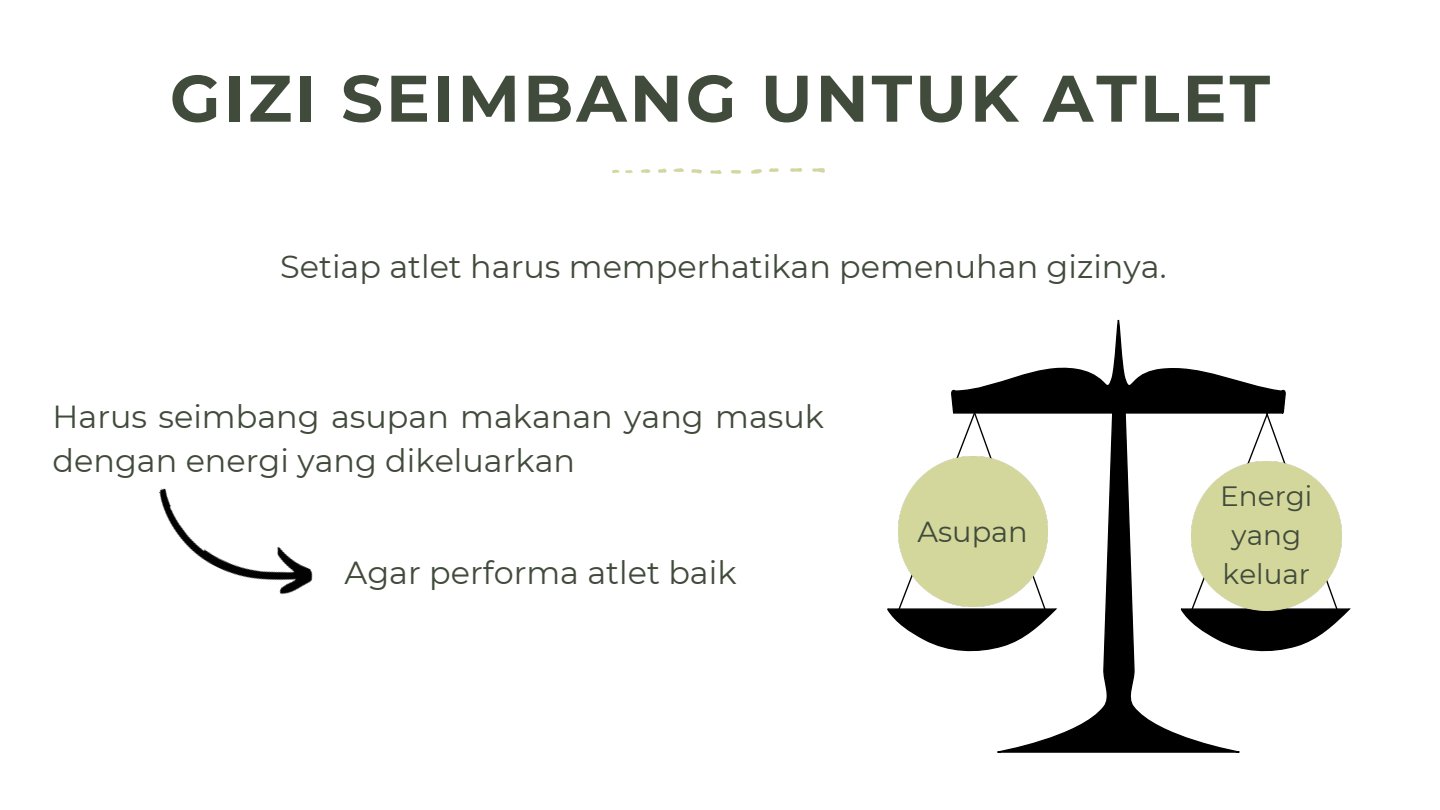
<style>
.page{position:relative;width:1440px;height:810px;background:#fff}
.page>*{position:absolute;margin:0;border:0;box-sizing:border-box;transform-origin:0 0}
.t1{font:700 65.7px "Montserrat";letter-spacing:.045em;color:#414b3b}
.t2{font:31.9px/44.2px "Montserrat";color:#414b3b}
.t3{font:28.9px "Montserrat";color:#414b3b}
.t4{font:27.9px/39px "Montserrat";color:#414b3b;text-align:center}
</style>
<div class="page">
<img style="left:613px;top:169px;width:211px;height:5px">
<svg style="left:997px;top:655px;width:243px;height:98px"></svg>
<svg style="left:887px;top:319px;width:464px;height:336px"></svg>
<img style="left:898px;top:457px;width:149px;height:149px">
<img style="left:1192px;top:462px;width:149px;height:149px">
<img style="left:159px;top:488px;width:154px;height:107px">
<p class="t1" style="left:170px;top:58px;width:1102px">GIZI SEIMBANG UNTUK ATLET</p>
<p class="t2" style="left:280px;top:244px;width:888px">Setiap atlet harus memperhatikan pemenuhan gizinya.</p>
<p class="t2" style="left:53px;top:395px;width:773px">Harus seimbang asupan makanan yang masuk dengan energi yang dikeluarkan</p>
<p class="t2" style="left:345px;top:550px;width:394px">Agar performa atlet baik</p>
<p class="t3" style="left:917px;top:514px;width:112px">Asupan</p>
<p class="t4" style="left:1220px;top:477px;width:94px">Energi yang keluar</p>
</div>
